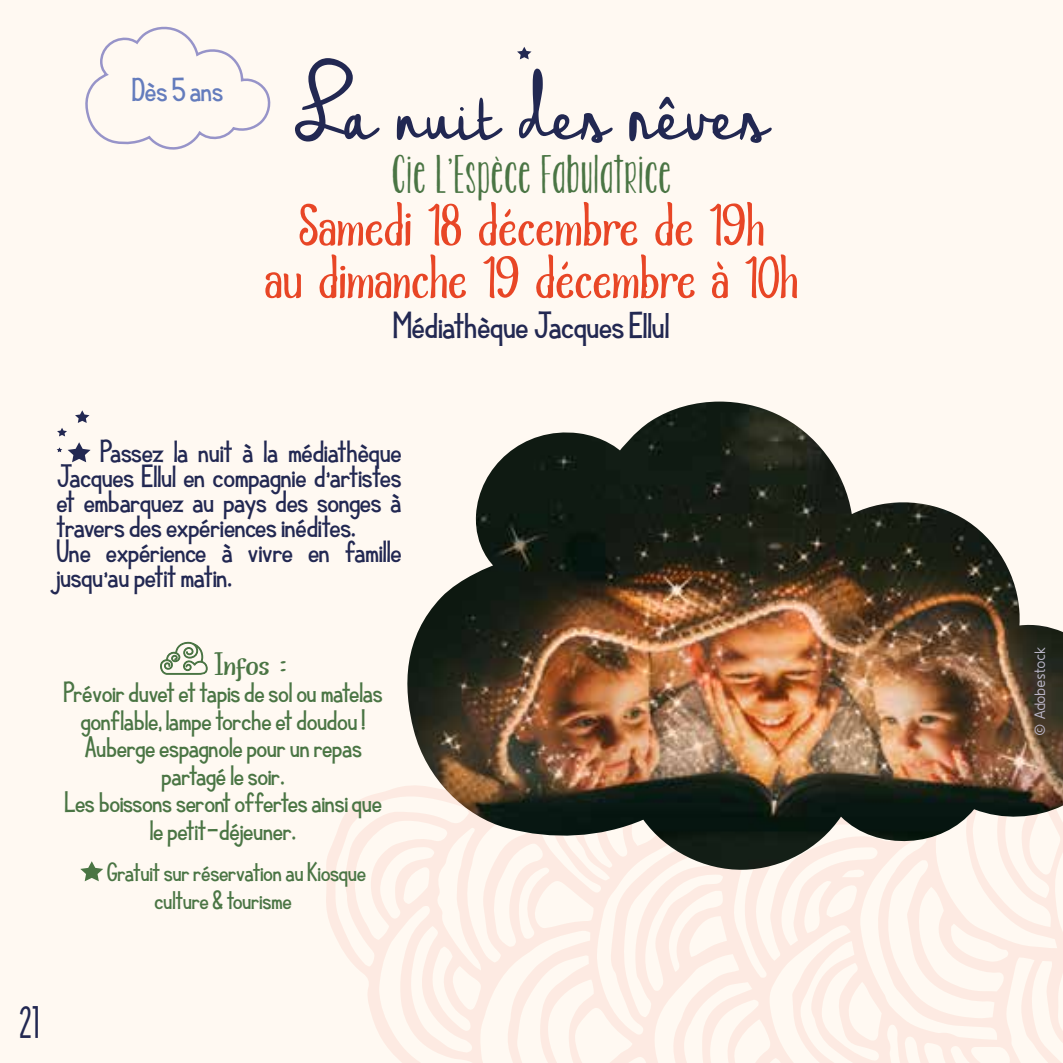
<style>
.page{position:relative;width:1063px;height:1063px;background:#fff9f2}
.page>*{position:absolute;margin:0;border:0;box-sizing:border-box;transform-origin:0 0}
.t1{font:152.5px "Wedding Chardonnay";color:#222852}
.t2{font:60px/52.5px "Valid Harmony";color:#e84626;text-align:center}
.t3{font:45px "KG Twois Better Than One";color:#4a7544}
.t4{font:42.5px "Vuldo";color:#222852}
.t5{font:35px "KG Compassion Big";color:#222852}
.t6{font:32.5px "Valid Harmony";letter-spacing:-.005em;color:#4a7544;scale:1.25 1}
.t7{font:31.25px "KG Compassion Big";color:#647cbd}
.t8{font:30px/25px "KG Compassion Big";color:#222852}
.t9{font:27.5px/27.5px "KG Compassion Big";color:#4a7544;text-align:center}
.t10{font:25px/27.5px "KG Compassion Big";color:#4a7544}
.t11{font:15px "Fineness Pro";color:#bbb6c8}
</style>
<div class="page">
<svg style="left:326px;top:786px;width:737px;height:277px"></svg>
<svg style="left:68px;top:442px;width:14px;height:20px"></svg>
<svg style="left:75px;top:411px;width:7px;height:12px"></svg>
<svg style="left:57px;top:428px;width:10px;height:8px"></svg>
<svg style="left:57px;top:447px;width:5px;height:5px"></svg>
<svg style="left:160px;top:642px;width:48px;height:33px"></svg>
<svg style="left:80px;top:861px;width:23px;height:20px"></svg>
<svg style="left:517px;top:47px;width:14px;height:12px"></svg>
<img style="left:405px;top:402px;width:658px;height:468px">
<svg style="left:82px;top:26px;width:189px;height:437px"></svg>
<p class="t7" style="left:132px;top:69px;width:93px">Dès 5 ans</p>
<h1 class="t1" style="left:295px;top:38px;width:475px">La nuit des rêves</h1>
<h3 class="t3" style="left:392px;top:149px;width:281px">Cie L’Espèce Fabulatrice</h3>
<h2 class="t2" style="left:265px;top:201px;width:535px">Samedi 18 décembre de 19h<br>au dimanche 19 décembre à 10h</h2>
<p class="t5" style="left:394px;top:303px;width:277px">Médiathèque JacquesEllul</p>
<p class="t8" style="left:57px;top:438px;width:346px;text-indent:44px">Passez la nuit à la médiathèque<br>Jacques Ellul en compagnie d’artistes et embarquez au pays des songes à traversdesexpériencesinédites.<br>Une expérience à vivre en famille jusqu’aupetit matin.</p>
<p class="t6" style="left:214px;top:642px;width:59px">Infos :</p>
<p class="t9" style="left:64px;top:678px;width:320px">Prévoirduvetet tapisdesolou matelas gonflable, lampetorcheetdoudou!<br>Auberge espagnole pour un repas partagé le soir.<br>Lesboissonsserontoffertesainsique lepetit-déjeuner.</p>
<p class="t10" style="left:155px;top:858px;width:213px;text-indent:-48px">Gratuitsurréservationau Kiosque culture &amp; tourisme</p>
<h3 class="t4" style="left:19px;top:998px;width:21px">21</h3>
<p class="t11" style="left:1031px;top:735px;width:91px;rotate:-90deg">© Adobestock</p>
</div>
